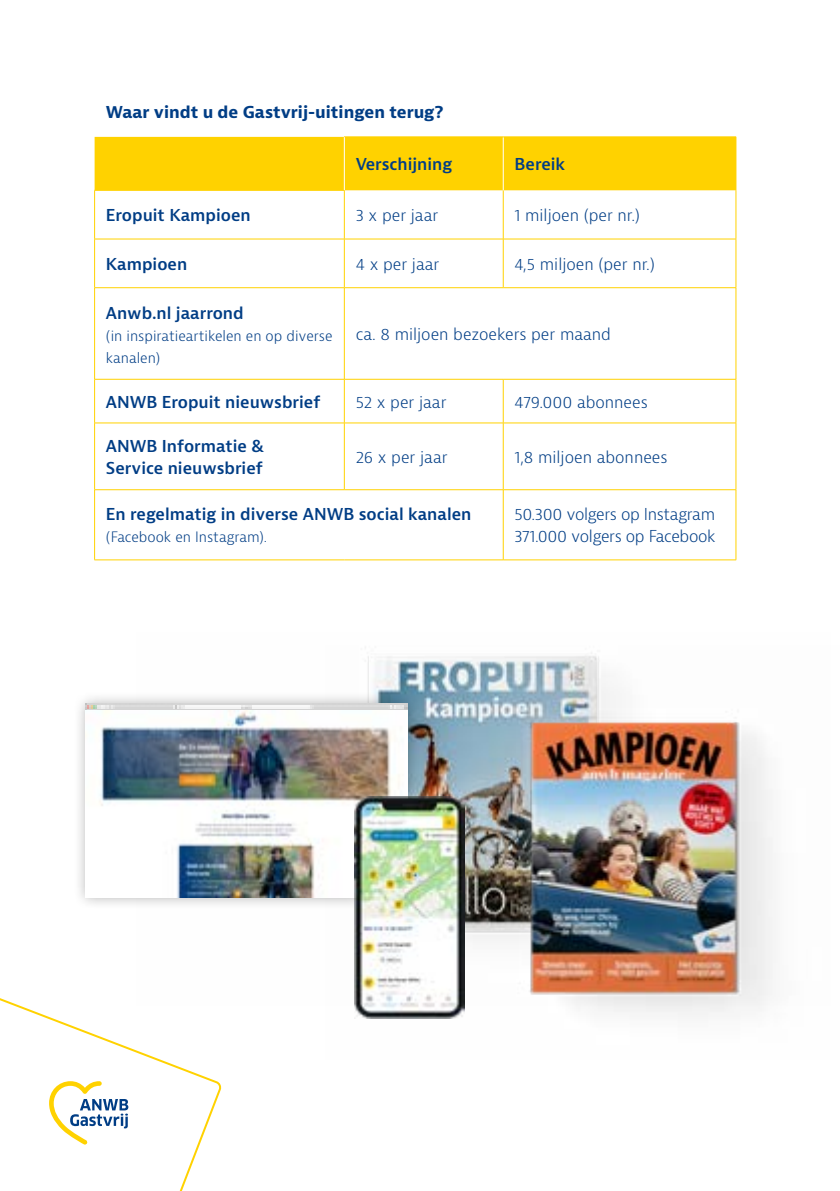
<style>
.page{position:relative;width:840px;height:1191px;background:#fff}
.page>*{position:absolute;margin:0;border:0;box-sizing:border-box;transform-origin:0 0}
.t1{font:600 16px/22px "Bernina Sans";color:#003d85}
.t2{font:300 16px "Bernina Sans";color:#003d85}
.t3{font:300 16px/22px "Bernina Sans";letter-spacing:-.02em;color:#003d85}
.t4{font:700 16px "Bernina Sans";color:#003d85}
.t5{font:300 14px/22px "Bernina Sans";color:#003d85}
</style>
<div class="page">
<div style="left:95px;top:137px;width:640px;height:53px;background:#ffd200"></div>
<hr style="left:94px;top:190px;width:250px;height:1px;background:#ffd200">
<hr style="left:344px;top:190px;width:1px;height:49px;background:#ffd200">
<hr style="left:502px;top:190px;width:1px;height:49px;background:#ffd200">
<hr style="left:94px;top:239px;width:250px;height:1px;background:#ffd200">
<hr style="left:344px;top:239px;width:159px;height:1px;background:#ffd200">
<hr style="left:344px;top:239px;width:1px;height:48px;background:#ffd200">
<hr style="left:503px;top:239px;width:232px;height:1px;background:#ffd200">
<hr style="left:502px;top:239px;width:1px;height:48px;background:#ffd200">
<hr style="left:94px;top:287px;width:250px;height:1px;background:#ffd200">
<hr style="left:344px;top:287px;width:159px;height:1px;background:#ffd200">
<hr style="left:344px;top:288px;width:1px;height:91px;background:#ffd200">
<hr style="left:503px;top:287px;width:232px;height:1px;background:#ffd200">
<hr style="left:94px;top:379px;width:250px;height:1px;background:#ffd200">
<hr style="left:344px;top:379px;width:159px;height:1px;background:#ffd200">
<hr style="left:344px;top:379px;width:1px;height:44px;background:#ffd200">
<hr style="left:503px;top:379px;width:232px;height:1px;background:#ffd200">
<hr style="left:502px;top:379px;width:1px;height:44px;background:#ffd200">
<hr style="left:94px;top:422px;width:250px;height:1px;background:#ffd200">
<hr style="left:344px;top:422px;width:159px;height:1px;background:#ffd200">
<hr style="left:344px;top:423px;width:1px;height:66px;background:#ffd200">
<hr style="left:503px;top:422px;width:232px;height:1px;background:#ffd200">
<hr style="left:502px;top:423px;width:1px;height:66px;background:#ffd200">
<hr style="left:94px;top:489px;width:250px;height:1px;background:#ffd200">
<hr style="left:344px;top:489px;width:159px;height:1px;background:#ffd200">
<hr style="left:503px;top:489px;width:232px;height:1px;background:#ffd200">
<hr style="left:502px;top:490px;width:1px;height:69px;background:#ffd200">
<hr style="left:735px;top:137px;width:1px;height:53px;background:#ffd200">
<hr style="left:735px;top:190px;width:1px;height:49px;background:#ffd200">
<hr style="left:735px;top:239px;width:1px;height:48px;background:#ffd200">
<hr style="left:735px;top:288px;width:1px;height:91px;background:#ffd200">
<hr style="left:735px;top:379px;width:1px;height:44px;background:#ffd200">
<hr style="left:735px;top:423px;width:1px;height:66px;background:#ffd200">
<hr style="left:735px;top:490px;width:1px;height:69px;background:#ffd200">
<hr style="left:94px;top:190px;width:1px;height:49px;background:#ffd200">
<hr style="left:94px;top:239px;width:1px;height:48px;background:#ffd200">
<hr style="left:94px;top:288px;width:1px;height:91px;background:#ffd200">
<hr style="left:94px;top:379px;width:1px;height:44px;background:#ffd200">
<hr style="left:94px;top:423px;width:1px;height:66px;background:#ffd200">
<hr style="left:94px;top:490px;width:1px;height:69px;background:#ffd200">
<hr style="left:94px;top:559px;width:250px;height:1px;background:#ffd200">
<hr style="left:344px;top:559px;width:159px;height:1px;background:#ffd200">
<hr style="left:503px;top:559px;width:232px;height:1px;background:#ffd200">
<hr style="left:502px;top:137px;width:1px;height:53px;background:#fff">
<hr style="left:344px;top:136px;width:159px;height:1px;background:#ffd200">
<hr style="left:503px;top:136px;width:232px;height:1px;background:#ffd200">
<hr style="left:344px;top:137px;width:1px;height:53px;background:#fff">
<img style="left:368px;top:653px;width:405px;height:364px">
<div style="left:73px;top:691px;width:346px;height:218px;background:#000;opacity:.3"></div>
<img style="left:86px;top:704px;width:321px;height:194px">
<div style="left:340px;top:782px;width:138px;height:248px;background:#fff;opacity:.3"></div>
<img style="left:354px;top:797px;width:110px;height:221px">
<svg style="left:0;top:998px;width:222px;height:193px"></svg>
<svg style="left:49px;top:1081px;width:79px;height:63px"></svg>
<p class="t4" style="left:106px;top:102px;width:339px">Waar vindt u de Gastvrij-uitingen terug?</p>
<p class="t1" style="left:355px;top:154px;width:98px">Verschijning</p>
<p class="t1" style="left:514px;top:154px;width:52px">Bereik</p>
<p class="t1" style="left:106px;top:205px;width:146px">Eropuit Kampioen</p>
<p class="t2" style="left:355px;top:205px;width:84px">3 x per jaar</p>
<p class="t2" style="left:514px;top:205px;width:127px">1 miljoen (per nr.)</p>
<p class="t1" style="left:106px;top:253px;width:83px">Kampioen</p>
<p class="t2" style="left:355px;top:253px;width:85px">4 x per jaar</p>
<p class="t2" style="left:514px;top:253px;width:142px">4,5 miljoen (per nr.)</p>
<p class="t1" style="left:106px;top:302px;width:139px">Anwb.nl jaarrond</p>
<p class="t5" style="left:106px;top:325px;width:228px">(in inspiratieartikelen en op diverse kanalen)</p>
<p class="t2" style="left:355px;top:323px;width:257px">ca. 8 miljoen bezoekers per maand</p>
<p class="t1" style="left:106px;top:391px;width:216px">ANWB Eropuit nieuwsbrief</p>
<p class="t2" style="left:355px;top:391px;width:92px">52 x per jaar</p>
<p class="t2" style="left:514px;top:391px;width:135px">479.000 abonnees</p>
<p class="t1" style="left:106px;top:435px;width:159px">ANWB Informatie &amp;<br>Service nieuwsbrief</p>
<p class="t2" style="left:355px;top:446px;width:93px">26 x per jaar</p>
<p class="t2" style="left:514px;top:446px;width:154px">1,8 miljoen abonnees</p>
<p class="t1" style="left:106px;top:504px;width:367px">En regelmatig in diverse ANWB social kanalen</p>
<p class="t5" style="left:106px;top:526px;width:162px">(Facebook en Instagram).</p>
<p class="t3" style="left:514px;top:504px;width:202px">50.300 volgers op Instagram<br>371.000 volgers op Facebook</p>
</div>
